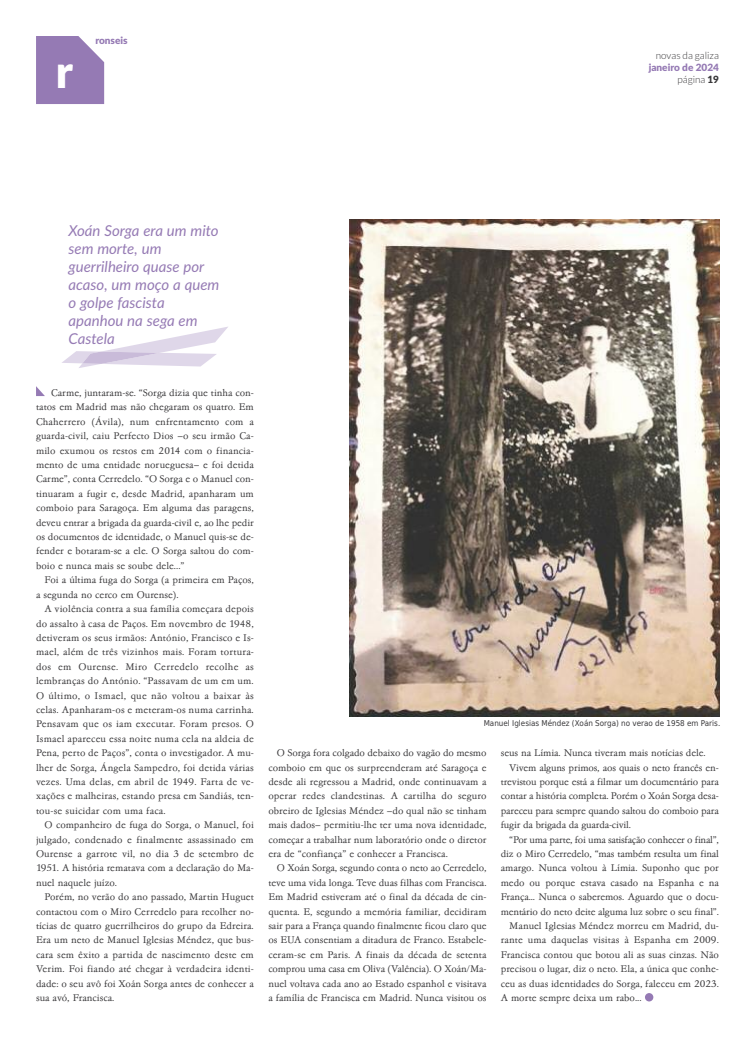
<style>
.page{position:relative;width:755px;height:1049px;background:#fff}
.page>*{position:absolute;margin:0;border:0;box-sizing:border-box;transform-origin:0 0}
.t1{font:900 45px "Lato";color:#fff}
.t2{font:italic 15px/18px "Lato";color:#957ab4}
.t3{font:300 10px/14.4px "Garamond No 4 TOT";letter-spacing:-.005em;color:#39383a;text-align:justify}
.t4{font:300 10px "Garamond No 4 TOT";letter-spacing:-.025em;color:#39383a}
.t5{font:900 10px/12px "Lato";color:#957ab4;text-align:right}
.t6{font:300 10px "Lato";color:#39383a}
.t7{font:8px "DejaVu Sans Condensed";color:#39383a}
.s1{font-weight:300;color:#39383a}
.s2{color:#39383a}
</style>
<div class="page">
<svg style="left:36px;top:36px;width:68px;height:68px"></svg>
<svg style="left:36px;top:386px;width:9px;height:10px"></svg>
<div style="left:644px;top:993px;width:9px;height:8px;background:#957ab4;border-radius:50%"></div>
<img style="left:349px;top:219px;width:369px;height:497px">
<svg style="left:62px;top:327px;width:166px;height:41px"></svg>
<h1 class="t1" style="left:56px;top:46px;width:19px">r</h1>
<p class="t5" style="left:95px;top:35px;width:34px">ronseis</p>
<p class="t6" style="left:655px;top:49px;width:64px">novas da galiza</p>
<p class="t5" style="left:648px;top:61px;width:72px">janeiro de 2024 <span class="s1">página</span> <span class="s2">19</span></p>
<h2 class="t2" style="left:68px;top:222px;width:152px">Xoán Sorga era um mito sem morte, um guerrilheiro quase por acaso, um moço a quem o golpe fascista apanhou na sega em<br>Castela</h2>
<p class="t3" style="left:36px;top:385px;width:219px;text-indent:15px">Carme, juntaram-se. “Sorga dizia que tinha con&shy;tatos em Madrid mas não chegaram os quatro. Em Chaherrero (Ávila), num enfrentamento com a guarda-civil, caiu Perfecto Dios –o seu irmão Ca&shy;milo exumou os restos em 2014 com o financia&shy;mento de uma entidade norueguesa– e foi detida Carme”, conta Cerredelo. “O Sorga e o Manuel con&shy;tinuaram a fugir e, desde Madrid, apanharam um comboio para Saragoça. Em alguma das paragens, deveu entrar a brigada da guarda-civil e, ao lhe pedir os documentos de identidade, o Manuel quis-se de&shy;fender e botaram-se a ele. O Sorga saltou do com&shy;boio e nunca mais se soube dele...”</p>
<p class="t3" style="left:36px;top:573px;width:219px;text-indent:9px">Foi a última fuga do Sorga (a primeira em Paços, a segunda no cerco em Ourense).</p>
<p class="t3" style="left:36px;top:601px;width:219px;text-indent:9px">A violência contra a sua família começara depois do assalto à casa de Paços. Em novembro de 1948, detiveram os seus irmãos: António, Francisco e Is&shy;mael, além de três vizinhos mais. Foram tortura&shy;dos em Ourense. Miro Cerredelo recolhe as lembranças do António. “Passavam de um em um.<br>O último, o Ismael, que não voltou a baixar às celas. Apanharam-os e meteram-os numa carrinha.<br>Pensavam que os iam executar. Foram presos. O Ismael apareceu essa noite numa cela na aldeia de Pena, perto de Paços”, conta o investigador. A mu&shy;lher de Sorga, Ángela Sampedro, foi detida várias vezes. Uma delas, em abril de 1949. Farta de ve&shy;xações e malheiras, estando presa em Sandiás, ten&shy;tou-se suicidar com uma faca.</p>
<p class="t3" style="left:36px;top:817px;width:219px;text-indent:9px">O companheiro de fuga do Sorga, o Manuel, foi julgado, condenado e finalmente assassinado em Ourense a garrote vil, no dia 3 de setembro de 1951. A história rematava com a declaração do Ma&shy;nuel naquele juízo.</p>
<p class="t3" style="left:36px;top:889px;width:219px;text-indent:9px">Porém, no verão do ano passado, Martin Huguet contactou com o Miro Cerredelo para recolher no&shy;tícias de quatro guerrilheiros do grupo da Edreira.<br>Era um neto de Manuel Iglesias Méndez, que bus&shy;cara sem êxito a partida de nascimento deste em Verim. Foi fiando até chegar à verdadeira identi&shy;dade: o seu avô foi Xoán Sorga antes de conhecer a sua avó, Francisca.</p>
<p class="t7" style="left:483px;top:718px;width:238px">Manuel Iglesias Méndez (Xoán Sorga) no verao de 1958 em Paris.</p>
<p class="t3" style="left:268px;top:745px;width:219px;text-indent:9px">O Sorga fora colgado debaixo do vagão do mesmo comboio em que os surpreenderam até Saragoça e desde ali regressou a Madrid, onde continuavam a operar redes clandestinas. A cartilha do seguro obreiro de Iglesias Méndez –do qual não se tinham mais dados– permitiu-lhe ter uma nova identidade, começar a trabalhar num laboratório onde o diretor era de “confiança” e conhecer a Francisca.</p>
<p class="t3" style="left:268px;top:861px;width:219px;text-indent:9px">O Xoán Sorga, segundo conta o neto ao Cerredelo, teve uma vida longa. Teve duas filhas com Francisca.<br>Em Madrid estiveram até o final da década de cin&shy;quenta. E, segundo a memória familiar, decidiram sair para a França quando finalmente ficou claro que os EUA consentiam a ditadura de Franco. Estabele&shy;ceram-se em Paris. A finais da década de setenta comprou uma casa em Oliva (Valência). O Xoán/Ma&shy;nuel voltava cada ano ao Estado espanhol e visitava a família de Francisca em Madrid. Nunca visitou os</p>
<p class="t3" style="left:500px;top:745px;width:206px">seus na Límia. Nunca tiveram mais notícias dele.</p>
<p class="t3" style="left:509px;top:760px;width:211px">Vivem alguns primos, aos quais o neto francês en-</p>
<p class="t3" style="left:500px;top:774px;width:219px">trevistou porque está a filmar um documentário para</p>
<p class="t3" style="left:500px;top:789px;width:219px">contar a história completa. Porém o Xoán Sorga desa-</p>
<p class="t3" style="left:500px;top:803px;width:219px">pareceu para sempre quando saltou do comboio para</p>
<p class="t3" style="left:500px;top:817px;width:132px">fugir da brigada da guarda-civil.</p>
<p class="t4" style="left:509px;top:833px;width:211px">“Por uma parte, foi uma satisfação conhecer o final”,</p>
<p class="t3" style="left:500px;top:846px;width:219px">diz o Miro Cerredelo, “mas também resulta um final</p>
<p class="t3" style="left:500px;top:861px;width:219px">amargo. Nunca voltou à Límia. Suponho que por</p>
<p class="t3" style="left:500px;top:875px;width:219px">medo ou porque estava casado na Espanha e na</p>
<p class="t3" style="left:500px;top:889px;width:219px">França... Nunca o saberemos. Aguardo que o docu-</p>
<p class="t3" style="left:500px;top:904px;width:219px">mentário do neto deite alguma luz sobre o seu final”.</p>
<p class="t3" style="left:509px;top:918px;width:211px">Manuel Iglesias Méndez morreu em Madrid, du-</p>
<p class="t3" style="left:500px;top:933px;width:219px">rante uma daquelas visitas à Espanha em 2009.</p>
<p class="t3" style="left:500px;top:947px;width:219px">Francisca contou que botou ali as suas cinzas. Não</p>
<p class="t3" style="left:500px;top:961px;width:219px">precisou o lugar, diz o neto. Ela, a única que conhe-</p>
<p class="t3" style="left:500px;top:976px;width:219px">ceu as duas identidades do Sorga, faleceu em 2023.</p>
<p class="t3" style="left:500px;top:990px;width:142px">A morte sempre deixa um rabo...</p>
</div>
